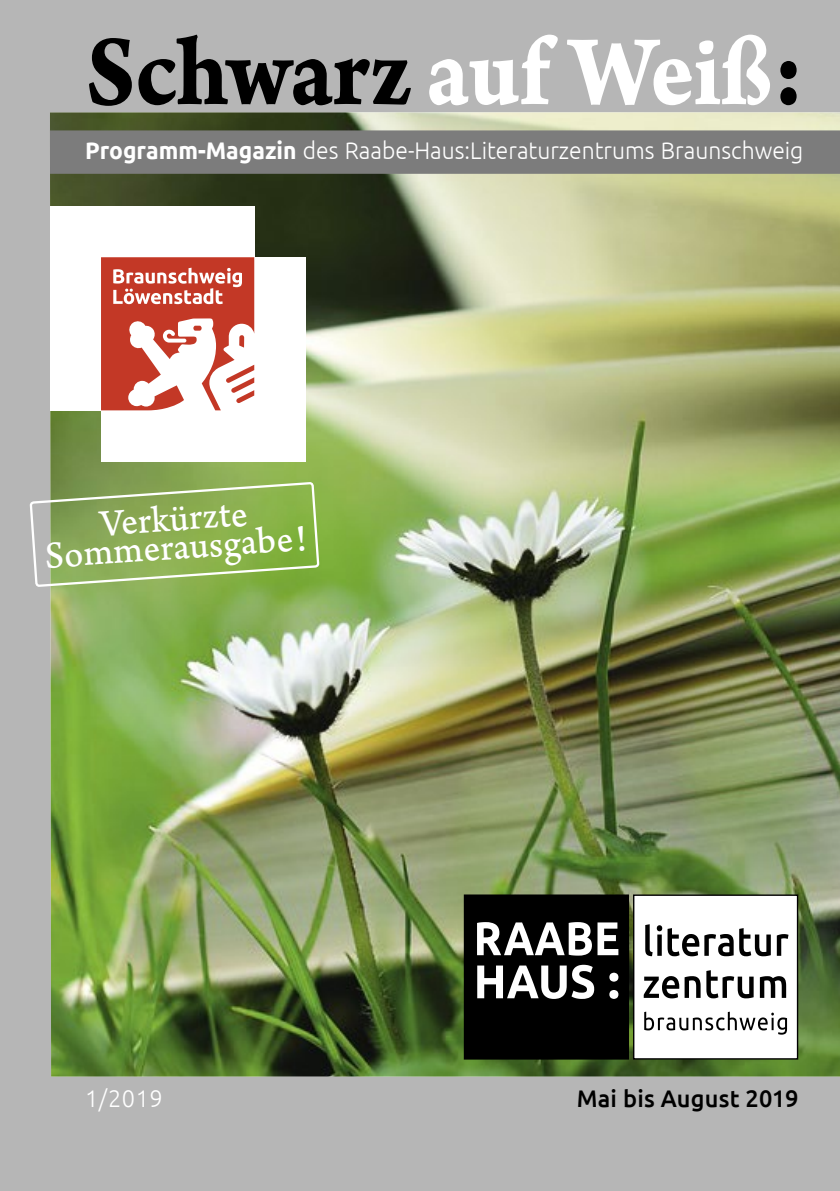
<style>
.page{position:relative;width:840px;height:1191px;background:#fff}
.page>*{position:absolute;margin:0;border:0;box-sizing:border-box;transform-origin:0 0}
.t1{font:105.6px "Arno Pro Bold Caption";letter-spacing:-.015em;color:#000;scale:.89 1}
.t2{font:39.4px/28.4px "Arno Pro Caption";color:#fff;text-align:center;scale:.96 1}
.t3{font:300 24px "Ubuntu";color:#fff;scale:.95 1}
.t4{font:500 24px "Ubuntu";letter-spacing:.01em;color:#000}
.t5{font:300 24px "Ubuntu";color:#fff}
.s1{color:#fff}
.s2{font-weight:700}
</style>
<div class="page">
<div style="left:0;top:0;width:839px;height:1191px;background:#b6b6b6"></div>
<img style="left:50px;top:112px;width:789px;height:964px">
<div style="left:50px;top:130px;width:789px;height:44px;background:#7c7c7c"></div>
<div style="left:464px;top:895px;width:164px;height:164px;background:#000"></div>
<div style="left:463px;top:894px;width:165px;height:165px;border:1px solid #000"></div>
<div style="left:633px;top:895px;width:164px;height:164px;background:#fff"></div>
<div style="left:632px;top:894px;width:165px;height:165px;border:1px solid #000"></div>
<svg style="left:477px;top:964px;width:141px;height:35px"></svg>
<svg style="left:477px;top:922px;width:141px;height:33px"></svg>
<svg style="left:644px;top:1011px;width:142px;height:23px"></svg>
<svg style="left:643px;top:970px;width:142px;height:28px"></svg>
<svg style="left:645px;top:924px;width:143px;height:32px"></svg>
<div style="left:50px;top:206px;width:204px;height:204px;background:#fff"></div>
<div style="left:101px;top:257px;width:204px;height:204px;background:#fff"></div>
<svg style="left:101px;top:257px;width:153px;height:153px"></svg>
<svg style="left:31px;top:483px;width:287px;height:165px;background:#91b261"></svg>
<h1 class="t1" style="left:85px;top:9px;width:809px">Schwarz <span class="s1">auf Weiß</span>:</h1>
<p class="t3" style="left:85px;top:136px;width:757px"><span class="s2">Programm-Magazin</span> des Raabe-Haus:Literaturzentrums Braunschweig</p>
<h2 class="t2" style="left:42px;top:515px;width:275px;rotate:-4deg">Verkürzte<br>Sommerausgabe!</h2>
<p class="t5" style="left:85px;top:1084px;width:79px">1/2019</p>
<p class="t4" style="left:576px;top:1083px;width:223px">Mai bis August 2019</p>
</div>
